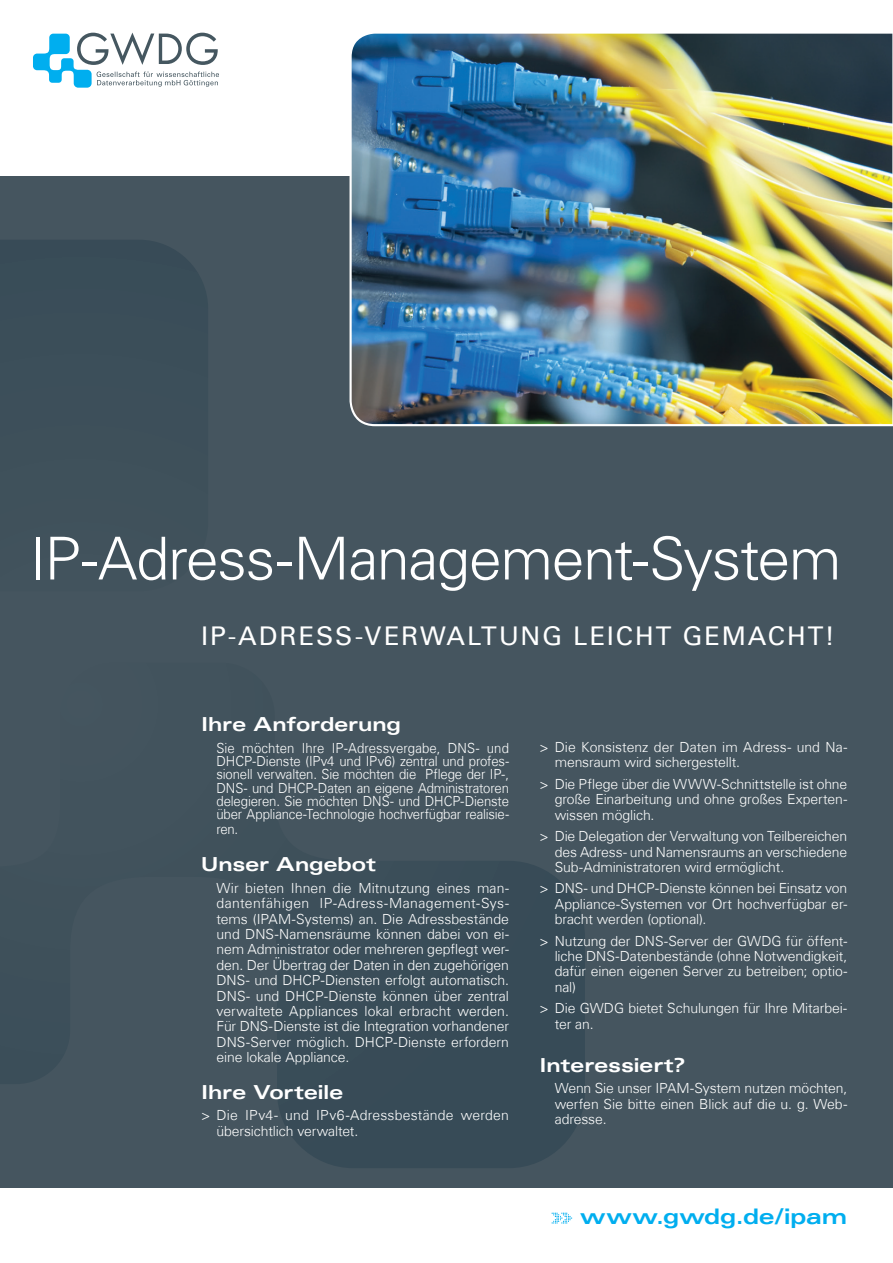
<style>
.page{position:relative;width:893px;height:1263px;background:#fff}
.page>*{position:absolute;margin:0;border:0;box-sizing:border-box;transform-origin:0 0}
.t1{font:300 59.1px "Univers Com 45";letter-spacing:-.025em;color:#fff}
.t2{font:25.8px "Univers Com 55 Roman";letter-spacing:.07em;color:#fff}
.t3{font:21.45px "Univers Com 63 Bold Ext";letter-spacing:-.005em;color:#00aeef}
.t4{font:19.35px "Univers Com 63 Bold Ext";letter-spacing:-.01em;color:#fff}
.t5{font:300 13.95px/15.5px "Univers Com 45";letter-spacing:-.005em;color:#fff;text-align:justify}
.t6{font:300 13.95px/13.2px "Univers Com 45";letter-spacing:-.005em;color:#fff;text-align:justify;scale:.94 1}
</style>
<div class="page">
<div style="left:0;top:177px;width:893px;height:1011px;background:#45555f"></div>
<svg style="left:0;top:240px;width:585px;height:928px"></svg>
<img style="left:349px;top:33px;width:544px;height:393px">
<svg style="left:33px;top:33px;width:186px;height:55px"></svg>
<svg style="left:552px;top:1212px;width:20px;height:11px"></svg>
<h1 class="t1" style="left:30px;top:523px;width:813px">IP-Adress-Management-System</h1>
<h2 class="t2" style="left:201px;top:621px;width:635px">IP-ADRESS-VERWALTUNG LEICHT GEMACHT!</h2>
<h3 class="t4" style="left:201px;top:713px;width:201px">Ihre Anforderung</h3>
<p class="t6" style="left:216px;top:741px;width:313px">Sie möchten Ihre IP-Adressvergabe, DNS- und DHCP-Dienste (IPv4 und IPv6) zentral und profes&shy;sionell verwalten. Sie möchten die Pflege der IP-, DNS- und DHCP-Daten an eigene Administratoren delegieren. Sie möchten DNS- und DHCP-Dienste über Appliance-Technologie hochverfügbar realisie-</p>
<p class="t6" style="left:216px;top:823px;width:25px">ren.</p>
<h3 class="t4" style="left:201px;top:853px;width:176px">Unser Angebot</h3>
<p class="t5" style="left:216px;top:880px;width:294px">Wir bieten Ihnen die Mitnutzung eines man&shy;dantenfähigen IP-Adress-Management-Sys&shy;tems (IPAM-Systems) an. Die Adressbestände und DNS-Namensräume können dabei von ei&shy;nem Administrator oder mehreren gepflegt wer&shy;den. Der Übertrag der Daten in den zugehörigen DNS- und DHCP-Diensten erfolgt automatisch.<br>DNS- und DHCP-Dienste können über zentral verwaltete Appliances lokal erbracht werden.<br>Für DNS-Dienste ist die Integration vorhandener DNS-Server möglich. DHCP-Dienste erfordern eine lokale Appliance.</p>
<h3 class="t4" style="left:201px;top:1081px;width:144px">Ihre Vorteile</h3>
<p class="t5" style="left:216px;top:1108px;width:294px;text-indent:-15px">&gt; Die IPv4- und IPv6-Adressbestände werden übersichtlich verwaltet.</p>
<p class="t5" style="left:555px;top:739px;width:294px;text-indent:-15px">&gt; Die Konsistenz der Daten im Adress- und Na&shy;mensraum wird sichergestellt.</p>
<p class="t5" style="left:555px;top:776px;width:294px;text-indent:-15px">&gt; Die Pflege über die WWW-Schnittstelle ist ohne große Einarbeitung und ohne großes Experten&shy;wissen möglich.</p>
<p class="t5" style="left:555px;top:828px;width:294px;text-indent:-15px">&gt; Die Delegation der Verwaltung von Teilbereichen des Adress- und Namensraums an verschiedene Sub-Administratoren wird ermöglicht.</p>
<p class="t5" style="left:555px;top:881px;width:294px;text-indent:-15px">&gt; DNS- und DHCP-Dienste können bei Einsatz von Appliance-Systemen vor Ort hochverfügbar er&shy;bracht werden (optional).</p>
<p class="t5" style="left:555px;top:933px;width:294px;text-indent:-15px">&gt; Nutzung der DNS-Server der GWDG für öffent&shy;liche DNS-Datenbestände (ohne Notwendigkeit, dafür einen eigenen Server zu betreiben; optio&shy;nal)</p>
<p class="t5" style="left:555px;top:1001px;width:294px;text-indent:-15px">&gt; Die GWDG bietet Schulungen für Ihre Mitarbei&shy;ter an.</p>
<h3 class="t4" style="left:539px;top:1054px;width:147px">Interessiert?</h3>
<p class="t5" style="left:555px;top:1080px;width:294px">Wenn Sie unser IPAM-System nutzen möchten, werfen Sie bitte einen Blick auf die u. g. Web&shy;adresse.</p>
<h3 class="t3" style="left:580px;top:1204px;width:269px">www.gwdg.de/ipam</h3>
</div>
